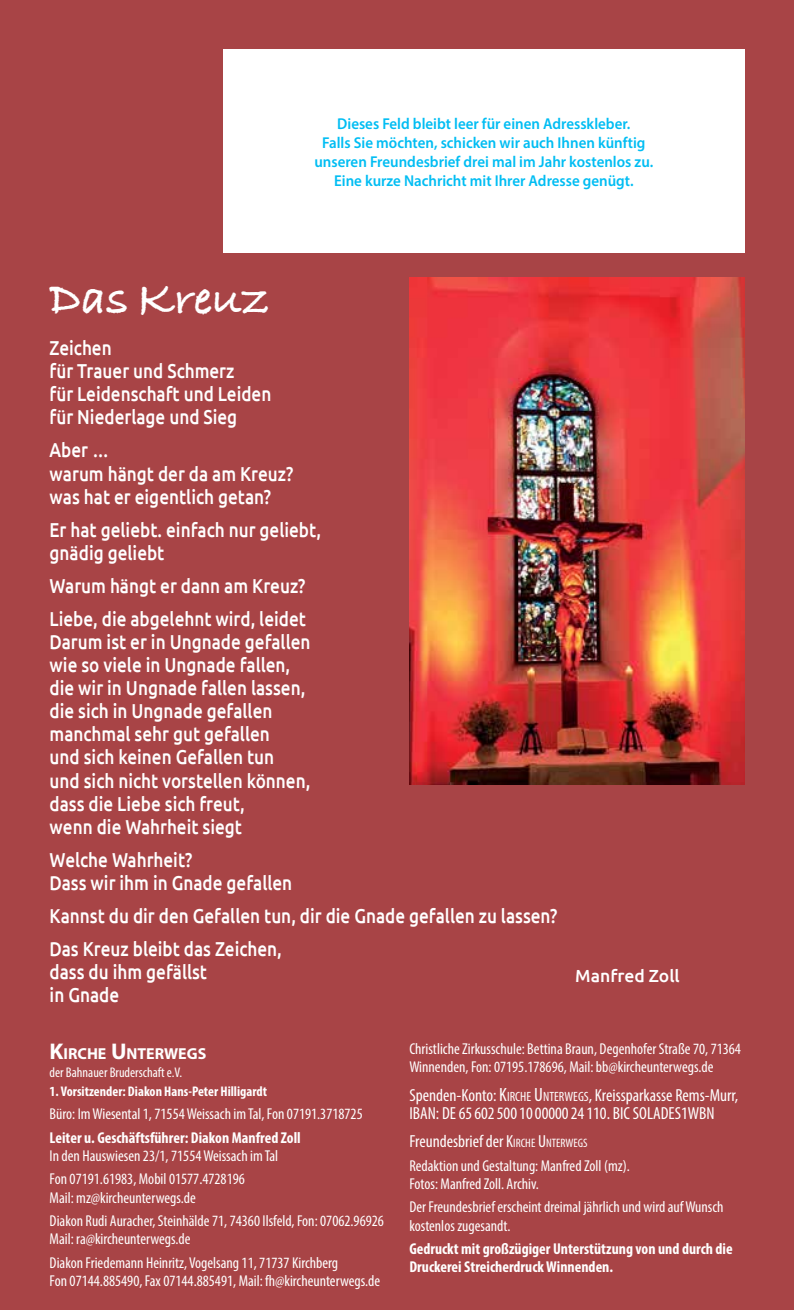
<style>
.page{position:relative;width:794px;height:1310px;background:#a84446}
.page>*{position:absolute;margin:0;border:0;box-sizing:border-box;transform-origin:0 0}
.t1{font:700 49px "Bradley Hand ITCTT";color:#fff}
.t2{font:500 20.12px/23.1px "Ubuntu";color:#fff;scale:.85 1}
.t3{font:condensed 17.5px/18.4px "Myriad Pro";color:#fff}
.t4{font:500 17.5px "Ubuntu";color:#fff}
.t5{font:700 15.92px "Myriad Pro";color:#fff}
.t6{font:condensed 15.75px/23.3px "Myriad Pro";color:#fff}
.t7{font:600 15.75px/18.9px "Myriad Pro";color:#00bdf3;text-align:center;scale:.95 1}
.t8{font:700 condensed 15.75px/18.4px "Myriad Pro";color:#fff}
.t9{font:700 condensed 14px "Myriad Pro";color:#fff}
.t10{font:condensed 14px "Myriad Pro";color:#fff}
.s1{font-size:22.75px}
.s2{font-size:19.25px}
.s3{font-size:13.47px}
.s4{font-style:inherit}
.s5{font-size:12.25px}
</style>
<div class="page">
<div style="left:223px;top:50px;width:521px;height:203px;background:#fff"></div>
<img style="left:409px;top:278px;width:335px;height:506px">
<p class="t7" style="left:314px;top:114px;width:358px">Dieses Feld bleibt leer für einen Adresskleber.<br>Falls Sie möchten, schicken wir auch Ihnen künftig unseren Freundesbrief drei mal im Jahr kostenlos zu.<br>Eine kurze Nachricht mit Ihrer Adresse genügt.</p>
<h1 class="t1" style="left:50px;top:261px;width:222px">Das Kreuz</h1>
<p class="t2" style="left:50px;top:336px;width:262px">Zeichen<br>für Trauer und Schmerz<br>für Leidenschaft und Leiden für Niederlage und Sieg</p>
<p class="t2" style="left:50px;top:438px;width:288px">Aber …<br>warum hängt der da am Kreuz? was hat er eigentlich getan?</p>
<p class="t2" style="left:50px;top:517px;width:321px">Er hat geliebt. einfach nur geliebt, gnädig geliebt</p>
<p class="t2" style="left:50px;top:568px;width:303px;line-height:33.1px">Warum hängt er dann am Kreuz?<br>Liebe, die abgelehnt wird, leidet</p>
<p class="t2" style="left:50px;top:629px;width:308px">Darum ist er in Ungnade gefallen wie so viele in Ungnade fallen, die wir in Ungnade fallen lassen, die sich in Ungnade gefallen manchmal sehr gut gefallen<br>und sich keinen Gefallen tun<br>und sich nicht vorstellen können, dass die Liebe sich freut,<br>wenn die Wahrheit siegt</p>
<p class="t2" style="left:50px;top:847px;width:287px">Welche Wahrheit?<br>Dass wir ihm in Gnade gefallen</p>
<p class="t2" style="left:50px;top:898px;width:599px;line-height:33.1px">Kannst du dir den Gefallen tun, dir die Gnade gefallen zu lassen?<br>Das Kreuz bleibt das Zeichen,</p>
<p class="t2" style="left:50px;top:959px;width:187px">dass du ihm gefällst in Gnade</p>
<p class="t4" style="left:575px;top:964px;width:106px">Manfred Zoll</p>
<p class="t5" style="left:50px;top:1043px;width:158px"><span class="s1">K</span>IRCHE <span class="s1">U</span>NTERWEGS</p>
<p class="t10" style="left:50px;top:1064px;width:134px">der Bahnauer Bruderschaft e.V.</p>
<p class="t9" style="left:50px;top:1082px;width:219px">1. Vorsitzender: Diakon Hans-Peter Hilligardt</p>
<p class="t6" style="left:50px;top:1102px;width:315px">Büro: Im Wiesental 1, 71554 Weissach im Tal, Fon 07191.3718725</p>
<p class="t8" style="left:50px;top:1127px;width:253px">Leiter u. Geschäftsführer: Diakon Manfred Zoll</p>
<p class="t6" style="left:50px;top:1144px;width:230px">In den Hauswiesen 23/1, 71554 Weissach im Tal<br>Fon 07191.61983, Mobil 01577.4728196</p>
<p class="t6" style="left:50px;top:1185px;width:336px">Mail: mz@kircheunterwegs.de<br>Diakon Rudi Auracher, Steinhälde 71, 74360 Ilsfeld, Fon: 07062.96926</p>
<p class="t6" style="left:50px;top:1227px;width:290px">Mail: ra@kircheunterwegs.de<br>Diakon Friedemann Heinritz, Vogelsang 11, 71737 Kirchberg</p>
<p class="t6" style="left:50px;top:1269px;width:332px">Fon 07144.885490, Fax 07144.885491, Mail: fh@kircheunterwegs.de</p>
<p class="t6" style="left:409px;top:1039px;width:333px;line-height:18.4px">Christliche Zirkusschule: Bettina Braun, Degenhofer Straße 70, 71364<br>Winnenden, Fon: 07195.178696, Mail: bb@kircheunterwegs.de</p>
<p class="t3" style="left:409px;top:1085px;width:330px">Spenden-Konto: <span class="s2">K</span><span class="s3">IRCHE</span> <span class="s2">U</span><span class="s3">NTERWEGS</span><span class="s4">,</span> Kreissparkasse Rems-Murr,<br>IBAN: DE 65602500100000024110. BIC SOLADES1WBN</p>
<p class="t3" style="left:409px;top:1132px;width:180px">Freundesbrief der <span class="s4">K</span><span class="s5">IRCHE</span> <span class="s4">U</span><span class="s5">NTERWEGS</span></p>
<p class="t6" style="left:409px;top:1156px;width:222px;line-height:18.4px">Redaktion und Gestaltung: Manfred Zoll (mz).<br>Fotos: Manfred Zoll. Archiv.</p>
<p class="t6" style="left:409px;top:1197px;width:316px;line-height:18.4px">Der Freundesbrief erscheint dreimal jährlich und wird auf Wunsch kostenlos zugesandt.</p>
<p class="t8" style="left:409px;top:1239px;width:325px">Gedruckt mit großzügiger Unterstützung von und durch die<br>Druckerei Streicherdruck Winnenden.</p>
</div>
